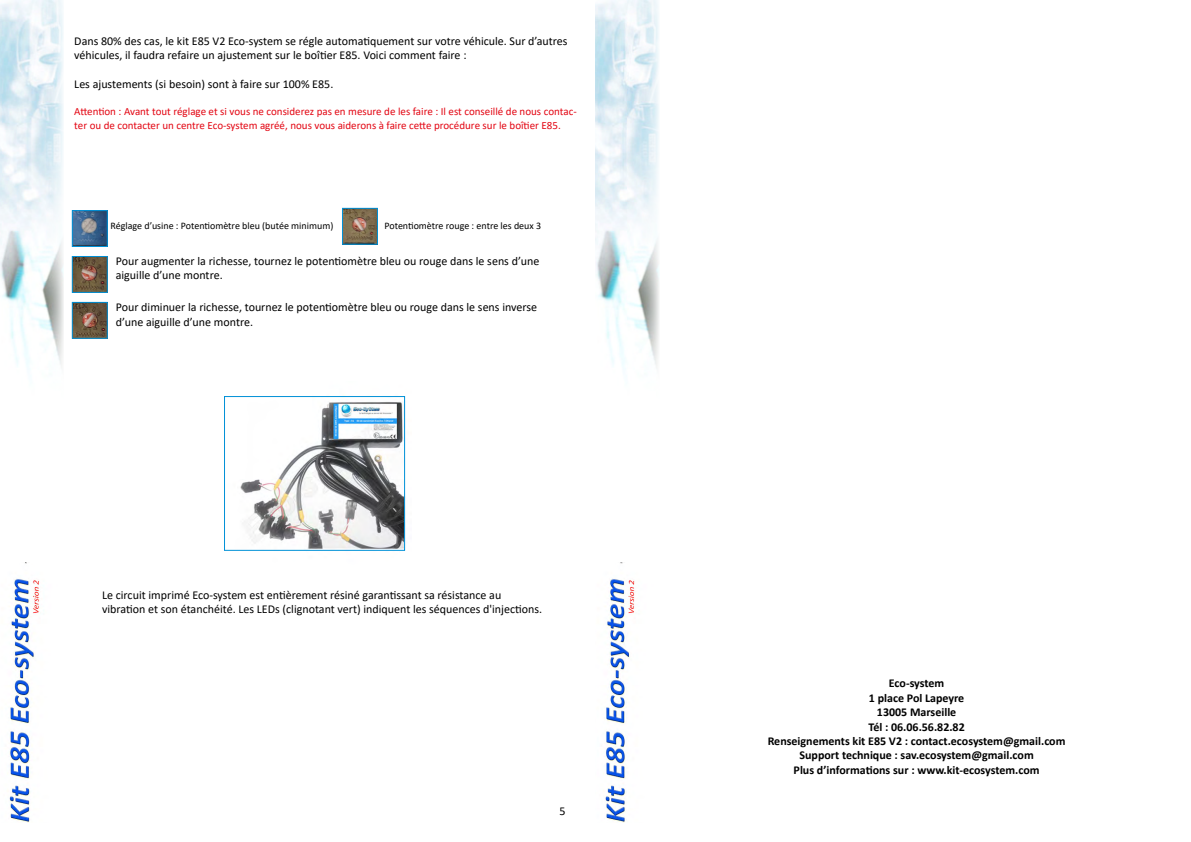
<style>
.page{position:relative;width:1191px;height:842px;background:#fff}
.page>*{position:absolute;margin:0;border:0;box-sizing:border-box;transform-origin:0 0}
.t1{font:12px/14.4px "Calibri";color:#000}
.t2{font:700 12px/14.4px "Calibri";color:#000;text-align:center}
.t3{font:11px/14.4px "Calibri";color:#e30613}
.t4{font:10px "Calibri";color:#000}
</style>
<div class="page">
<img style="left:0;top:0;width:64px;height:370px">
<img style="left:9px;top:563px;width:30px;height:260px">
<img style="left:74px;top:258px;width:32px;height:33px">
<div style="left:72px;top:256px;width:36px;height:37px;border:1px solid #0091d7"></div>
<img style="left:240px;top:396px;width:166px;height:155px">
<div style="left:224px;top:396px;width:181px;height:155px;border:1px solid #0091d7"></div>
<img style="left:605px;top:563px;width:30px;height:260px">
<img style="left:595px;top:0;width:64px;height:370px">
<img style="left:74px;top:304px;width:32px;height:33px">
<div style="left:72px;top:302px;width:36px;height:37px;border:1px solid #0091d7"></div>
<img style="left:74px;top:212px;width:32px;height:33px">
<div style="left:72px;top:210px;width:36px;height:37px;border:1px solid #0091d7"></div>
<img style="left:344px;top:210px;width:32px;height:33px">
<div style="left:342px;top:208px;width:36px;height:37px;border:1px solid #0091d7"></div>
<p class="t1" style="left:74px;top:34px;width:495px">Dans 80% des cas, le kit E85 V2 Eco-system se régle automatiquement sur votre véhicule. Sur d’autres véhicules, il faudra refaire un ajustement sur le boîtier E85. Voici comment faire :</p>
<p class="t1" style="left:74px;top:77px;width:260px">Les ajustements (si besoin) sont à faire sur 100% E85.</p>
<p class="t3" style="left:74px;top:103px;width:504px">Attention : Avant tout réglage et si vous ne considerez pas en mesure de les faire : Il est conseillé de nous contac&shy;ter ou de contacter un centre Eco-system agréé, nous vous aiderons à faire cette procédure sur le boîtier E85.</p>
<p class="t4" style="left:111px;top:218px;width:224px">Réglage d’usine : Potentiomètre bleu (butée minimum)</p>
<p class="t4" style="left:384px;top:218px;width:158px">Potentiomètre rouge : entre les deux 3</p>
<p class="t1" style="left:116px;top:253px;width:425px">Pour augmenter la richesse, tournez le potentiomètre bleu ou rouge dans le sens d’une aiguille d’une montre.</p>
<p class="t1" style="left:116px;top:300px;width:423px">Pour diminuer la richesse, tournez le potentiomètre bleu ou rouge dans le sens inverse d’une aiguille d’une montre.</p>
<p class="t1" style="left:102px;top:587px;width:441px">Le circuit imprimé Eco-system est entièrement résiné garantissant sa résistance au vibration et son étanchéité. Les LEDs (clignotant vert) indiquent les séquences d'injections.</p>
<p class="t1" style="left:559px;top:803px;width:8px">5</p>
<p class="t2" style="left:767px;top:676px;width:299px">Eco-system<br>1 place Pol Lapeyre<br>13005 Marseille<br>Tél : 06.06.56.82.82<br>Renseignements kit E85 V2 : contact.ecosystem@gmail.com<br>Support technique : sav.ecosystem@gmail.com<br>Plus d’informations sur : www.kit-ecosystem.com</p>
</div>
